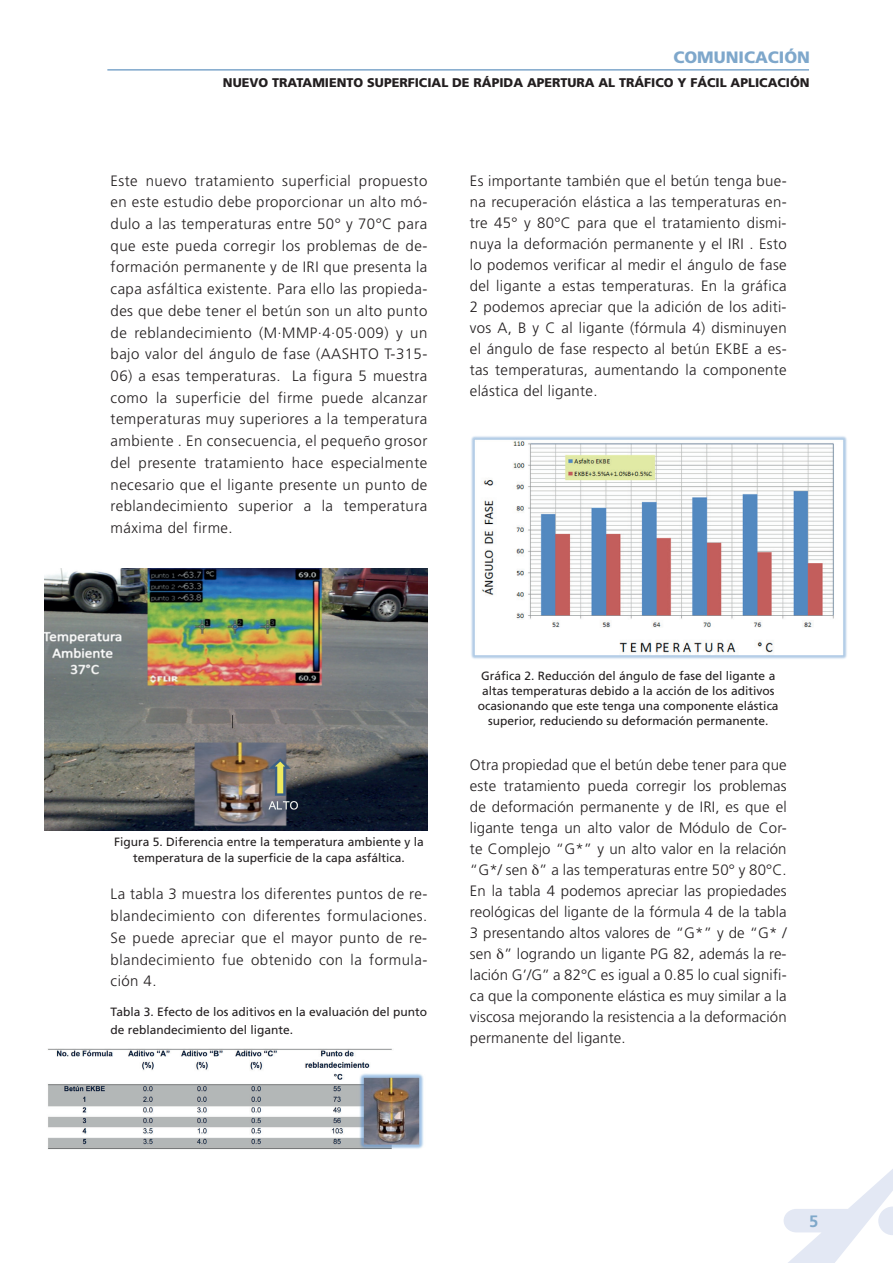
<style>
.page{position:relative;width:893px;height:1263px;background:#fff}
.page>*{position:absolute;margin:0;border:0;box-sizing:border-box;transform-origin:0 0}
.t1{font:900 16.5px "Frutiger";color:#7ea7cb}
.t2{font:700 16.5px "Frutiger";color:#7fa8ca}
.t3{font:300 15px/21px "Frutiger";letter-spacing:.03em;color:#231f20;text-align:justify}
.t4{font:900 12.6px "Frutiger";color:#231f20}
.t5{font:12px/15px "Frutiger";color:#231f20;text-align:center}
</style>
<div class="page">
<hr style="left:107px;top:69px;width:702px;height:2px;background:#7ea7cb">
<svg style="left:783px;top:1169px;width:110px;height:94px"></svg>
<img style="left:45px;top:569px;width:382px;height:261px">
<img style="left:48px;top:1048px;width:376px;height:101px">
<img style="left:471px;top:436px;width:376px;height:223px">
<p class="t1" style="left:673px;top:48px;width:138px">COMUNICACIÓN</p>
<p class="t4" style="left:223px;top:75px;width:588px">NUEVO TRATAMIENTO SUPERFICIAL DE RÁPIDA APERTURA AL TRÁFICO Y FÁCIL APLICACIÓN</p>
<p class="t3" style="left:111px;top:170px;width:318px;line-height:21.8px">Este nuevo tratamiento superficial propuesto en este estudio debe proporcionar un alto mó&shy;dulo a las temperaturas entre 50° y 70°C para que este pueda corregir los problemas de de&shy;formación permanente y de IRI que presenta la capa asfáltica existente. Para ello las propieda&shy;des que debe tener el betún son un alto punto de reblandecimiento (M·MMP·4·05·009) y un bajo valor del ángulo de fase (AASHTO T-315-</p>
<p class="t3" style="left:111px;top:365px;width:318px;line-height:21.8px">06) a esas temperaturas. La figura 5 muestra como la superficie del firme puede alcanzar temperaturas muy superiores a la temperatura ambiente . En consecuencia, el pequeño grosor del presente tratamiento hace especialmente necesario que el ligante presente un punto de reblandecimiento superior a la temperatura máxima del firme.</p>
<p class="t3" style="left:470px;top:170px;width:318px">Es importante también que el betún tenga bue&shy;na recuperación elástica a las temperaturas en&shy;tre 45° y 80°C para que el tratamiento dismi&shy;nuya la deformación permanente y el IRI . Esto lo podemos verificar al medir el ángulo de fase del ligante a estas temperaturas. En la gráfica 2 podemos apreciar que la adición de los aditi&shy;vos A, B y C al ligante (fórmula 4) disminuyen el ángulo de fase respecto al betún EKBE a es&shy;tas temperaturas, aumentando la componente elástica del ligante.</p>
<p class="t5" style="left:114px;top:834px;width:311px;line-height:15.8px">Figura 5. Diferencia entre la temperatura ambiente y la temperatura de la superficie de la capa asfáltica.</p>
<p class="t3" style="left:111px;top:883px;width:318px;line-height:21.8px">La tabla 3 muestra los diferentes puntos de re&shy;blandecimiento con diferentes formulaciones.<br>Se puede apreciar que el mayor punto de re&shy;blandecimiento fue obtenido con la formula&shy;ción 4.</p>
<p class="t5" style="left:111px;top:1003px;width:318px;line-height:18.3px;text-align:left">Tabla 3. Efecto de los aditivos en la evaluación del punto de reblandecimiento del ligante.</p>
<p class="t5" style="left:478px;top:668px;width:302px">Gráfica 2. Reducción del ángulo de fase del ligante a altas temperaturas debido a la acción de los aditivos ocasionando que este tenga una componente elástica superior, reduciendo su deformación permanente.</p>
<p class="t3" style="left:470px;top:755px;width:318px">Otra propiedad que el betún debe tener para que este tratamiento pueda corregir los problemas de deformación permanente y de IRI, es que el ligante tenga un alto valor de Módulo de Cor&shy;te Complejo “G*” y un alto valor en la relación “G*/ sen ” a las temperaturas entre 50° y 80°C.<br>En la tabla 4 podemos apreciar las propiedades reológicas del ligante de la fórmula 4 de la tabla 3 presentando altos valores de “G*” y de “G* / sen ” logrando un ligante PG 82, además la re&shy;lación G’/G’’ a 82°C es igual a 0.85 lo cual signifi&shy;ca que la componente elástica es muy similar a la viscosa mejorando la resistencia a la deformación permanente del ligante.</p>
<p class="t2" style="left:809px;top:1211px;width:11px">5</p>
</div>
